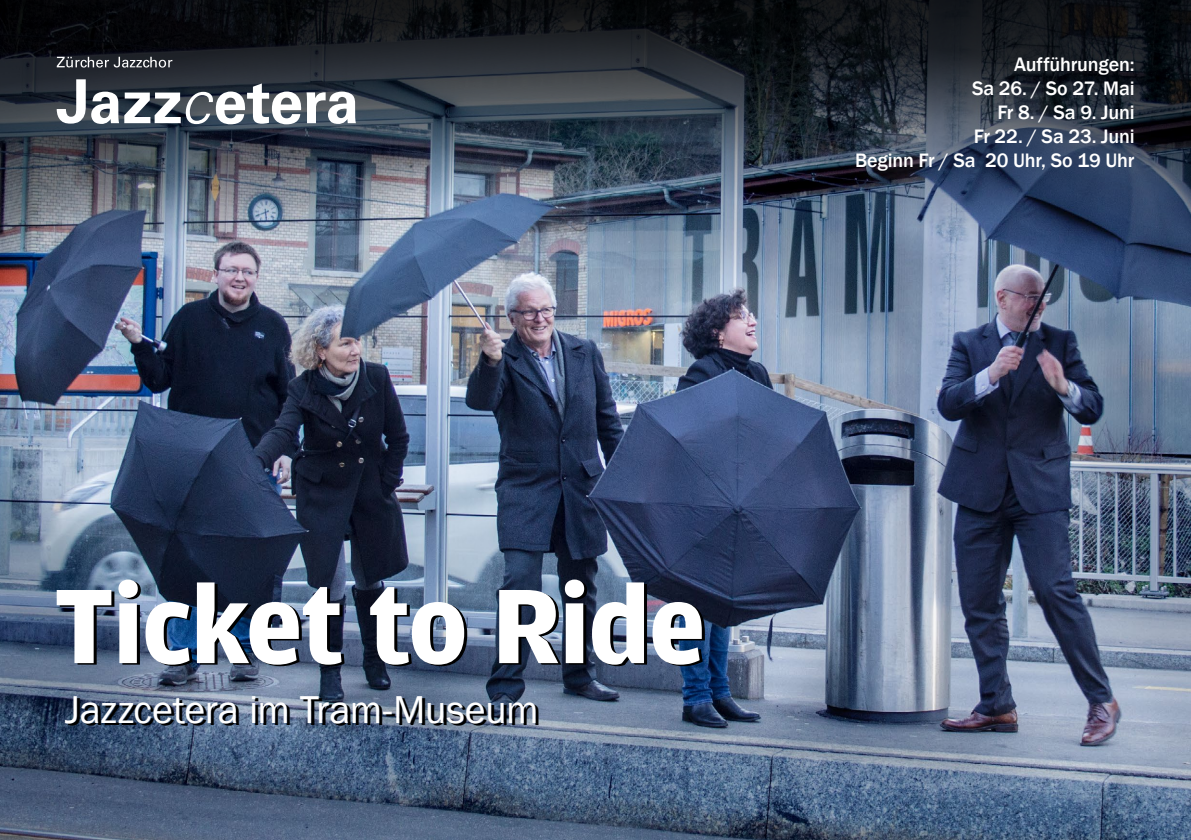
<style>
.page{position:relative;width:1191px;height:840px;background:#fff}
.page>*{position:absolute;margin:0;border:0;box-sizing:border-box;transform-origin:0 0}
.t1{font:700 112.2px "Amplitude";letter-spacing:-.02em;color:#fff}
.t2{font:40px "Franklin Gothic";letter-spacing:-.015em;color:#fff}
.Text{font:500 20px "Franklin Gothic";letter-spacing:-.01em;color:#fff}
</style>
<div class="page">
<img style="left:0;top:326px;width:1191px;height:513px">
<img style="left:0;top:0;width:1191px;height:322px">
<svg style="left:57px;top:79px;width:299px;height:45px"></svg>
<svg style="left:57px;top:57px;width:115px;height:11px"></svg>
<p class="Text" style="left:1014px;top:52px;width:122px">Aufführungen:</p>
<p class="Text" style="left:972px;top:76px;width:164px">Sa 26. / So 27. Mai</p>
<p class="Text" style="left:997px;top:100px;width:139px">Fr 8. / Sa 9. Juni</p>
<p class="Text" style="left:974px;top:124px;width:162px">Fr 22. / Sa 23. Juni</p>
<p class="Text" style="left:855px;top:148px;width:281px">Beginn Fr / Sa 20 Uhr, So 19 Uhr</p>
<p class="t1" style="left:54px;top:563px;width:653px">Ticket to Ride</p>
<p class="t2" style="left:65px;top:684px;width:475px">Jazzcetera im Tram-Museum</p>
</div>
